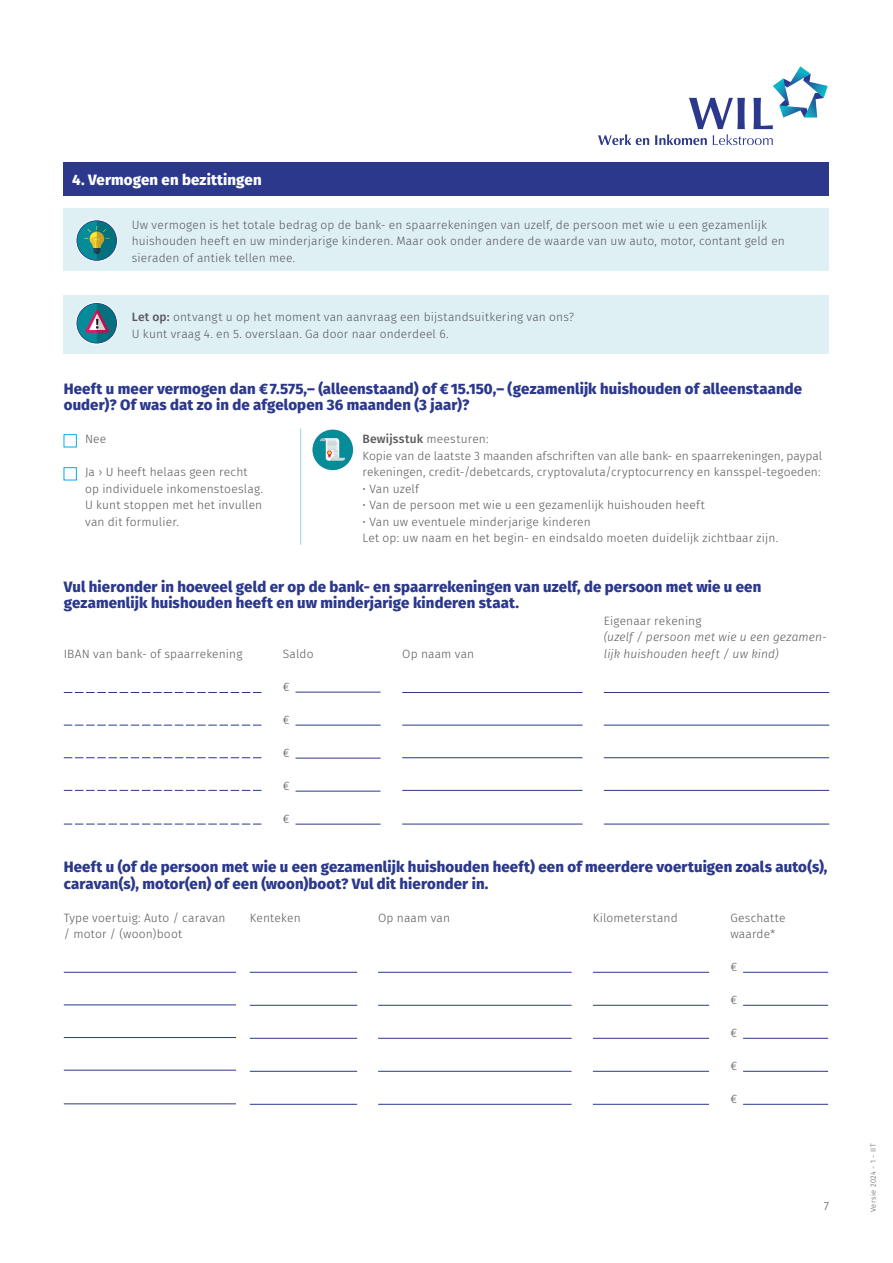
<style>
.page{position:relative;width:893px;height:1263px;background:#fff}
.page>*{position:absolute;margin:0;border:0;box-sizing:border-box;transform-origin:0 0}
.Subkop_Fira_extrabold_kap_10-15{font:800 15px/16.5px "Fira Sans";letter-spacing:.01em;color:#2b388c}
.Subkop_Fira_extrabold_kap_10-15-2{font:800 15px "Fira Sans";letter-spacing:.01em;color:#fff}
.Body_Fira_light_9-15{font:300 12px/16.5px "Fira Sans";letter-spacing:.01em;color:#57585a}
.Body_Fira_light_9-15-2{font:italic 300 12px/16.5px "Fira Sans";letter-spacing:.01em;color:#57585a}
.Body_Fira_light_9-15-3{font:500 12px "Fira Sans";letter-spacing:.015em;color:#57585a}
.t1{font:300 7.5px "Fira Sans";letter-spacing:.045em;color:#57585a}
.s1{font-weight:500}
.s2{font-weight:300}
.s3{font-style:normal}
</style>
<div class="page">
<svg style="left:64px;top:692px;width:197px;height:1px"></svg>
<hr style="left:402px;top:692px;width:181px;height:1px;background:#2b388c">
<hr style="left:64px;top:972px;width:172px;height:1px;background:#2b388c">
<hr style="left:250px;top:972px;width:107px;height:1px;background:#2b388c">
<hr style="left:250px;top:1005px;width:107px;height:1px;background:#2b388c">
<hr style="left:250px;top:1038px;width:107px;height:1px;background:#2b388c">
<hr style="left:250px;top:1071px;width:107px;height:1px;background:#2b388c">
<hr style="left:250px;top:1104px;width:107px;height:1px;background:#2b388c">
<hr style="left:300px;top:429px;width:1px;height:116px;background:#9ad4df">
<hr style="left:378px;top:972px;width:194px;height:1px;background:#2b388c">
<hr style="left:378px;top:1005px;width:194px;height:1px;background:#2b388c">
<hr style="left:378px;top:1038px;width:194px;height:1px;background:#2b388c">
<hr style="left:378px;top:1071px;width:194px;height:1px;background:#2b388c">
<hr style="left:378px;top:1104px;width:194px;height:1px;background:#2b388c">
<hr style="left:593px;top:972px;width:116px;height:1px;background:#2b388c">
<hr style="left:593px;top:1005px;width:116px;height:1px;background:#2b388c">
<hr style="left:593px;top:1038px;width:116px;height:1px;background:#2b388c">
<hr style="left:593px;top:1071px;width:116px;height:1px;background:#2b388c">
<hr style="left:593px;top:1104px;width:116px;height:1px;background:#2b388c">
<hr style="left:604px;top:692px;width:225px;height:1px;background:#2b388c">
<svg style="left:64px;top:757px;width:197px;height:1px"></svg>
<hr style="left:402px;top:757px;width:181px;height:1px;background:#2b388c">
<hr style="left:64px;top:1037px;width:172px;height:1px;background:#2b388c">
<hr style="left:604px;top:757px;width:225px;height:1px;background:#2b388c">
<svg style="left:64px;top:824px;width:197px;height:1px"></svg>
<hr style="left:402px;top:824px;width:181px;height:1px;background:#2b388c">
<hr style="left:64px;top:1103px;width:172px;height:1px;background:#2b388c">
<hr style="left:604px;top:824px;width:225px;height:1px;background:#2b388c">
<svg style="left:64px;top:725px;width:197px;height:1px"></svg>
<hr style="left:402px;top:725px;width:181px;height:1px;background:#2b388c">
<hr style="left:64px;top:1005px;width:172px;height:1px;background:#2b388c">
<hr style="left:604px;top:725px;width:225px;height:1px;background:#2b388c">
<svg style="left:64px;top:790px;width:197px;height:1px"></svg>
<hr style="left:402px;top:790px;width:181px;height:1px;background:#2b388c">
<hr style="left:64px;top:1070px;width:172px;height:1px;background:#2b388c">
<hr style="left:604px;top:790px;width:225px;height:1px;background:#2b388c">
<div style="left:64px;top:163px;width:765px;height:33px;background:#2b388c"></div>
<hr style="left:296px;top:692px;width:85px;height:1px;background:#2b388c">
<hr style="left:296px;top:758px;width:85px;height:1px;background:#2b388c">
<hr style="left:296px;top:725px;width:85px;height:1px;background:#2b388c">
<hr style="left:296px;top:791px;width:85px;height:1px;background:#2b388c">
<hr style="left:296px;top:824px;width:85px;height:1px;background:#2b388c">
<hr style="left:743px;top:972px;width:85px;height:1px;background:#2b388c">
<hr style="left:743px;top:1005px;width:85px;height:1px;background:#2b388c">
<hr style="left:743px;top:1038px;width:85px;height:1px;background:#2b388c">
<hr style="left:743px;top:1071px;width:85px;height:1px;background:#2b388c">
<hr style="left:743px;top:1104px;width:85px;height:1px;background:#2b388c">
<div style="left:64px;top:434px;width:13px;height:13px;background:#fff;border:1px solid #00aeef"></div>
<div style="left:64px;top:467px;width:13px;height:13px;background:#fff;border:1px solid #00aeef"></div>
<div style="left:64px;top:208px;width:765px;height:62px;background:#dff0f4"></div>
<div style="left:64px;top:295px;width:765px;height:58px;background:#dff0f4"></div>
<svg style="left:312px;top:429px;width:42px;height:42px"></svg>
<div style="left:312px;top:429px;width:41px;height:41px;background:#068b99;border-radius:50%"></div>
<svg style="left:320px;top:438px;width:25px;height:23px"></svg>
<div style="left:311px;top:429px;width:43px;height:42px;border:1px solid #fff;border-radius:50%"></div>
<svg style="left:76px;top:220px;width:42px;height:41px"></svg>
<div style="left:77px;top:221px;width:39px;height:39px;background:#068b99;border-radius:50%"></div>
<svg style="left:84px;top:221px;width:32px;height:39px"></svg>
<div style="left:75px;top:219px;width:43px;height:43px;border:1px solid #fff;border-radius:50%"></div>
<svg style="left:76px;top:302px;width:42px;height:42px"></svg>
<div style="left:77px;top:304px;width:39px;height:39px;background:#068b99;border-radius:50%"></div>
<svg style="left:85px;top:304px;width:31px;height:39px"></svg>
<div style="left:75px;top:302px;width:43px;height:42px;border:1px solid #fff;border-radius:50%"></div>
<svg style="left:598px;top:134px;width:51px;height:11px"></svg>
<svg style="left:655px;top:66px;width:173px;height:79px"></svg>
<p class="Subkop_Fira_extrabold_kap_10-15-2" style="left:72px;top:167px;width:191px">4. Vermogen en bezittingen</p>
<p class="Body_Fira_light_9-15" style="left:132px;top:216px;width:655px">Uw vermogen is het totale bedrag op de bank- en spaarrekeningen van uzelf, de persoon met wie u een gezamenlijk huishouden heeft en uw minderjarige kinderen. Maar ook onder andere de waarde van uw auto, motor, contant geld en sieraden of antiek tellen mee.</p>
<p class="Body_Fira_light_9-15" style="left:132px;top:309px;width:444px"><span class="s1">Let op:</span> ontvangt u op het moment van aanvraag een bijstandsuitkering van ons?</p>
<p class="Body_Fira_light_9-15" style="left:132px;top:325px;width:318px">U kunt vraag 4. en 5. overslaan. Ga door naar onderdeel 6.</p>
<p class="Subkop_Fira_extrabold_kap_10-15" style="left:64px;top:379px;width:740px">Heeft u meer vermogen dan €7.575,– (alleenstaand) of €15.150,– (gezamenlijk huishouden of alleenstaande ouder)? Of was dat zo in de afgelopen 36 maanden (3 jaar)?</p>
<p class="Body_Fira_light_9-15-3" style="left:363px;top:429px;width:127px">Bewijsstuk <span class="s2">meesturen:</span></p>
<p class="Body_Fira_light_9-15" style="left:363px;top:447px;width:461px">Kopie van de laatste 3 maanden afschriften van alle bank- en spaarrekeningen, paypal rekeningen, credit-/debetcards, cryptovaluta/cryptocurrency en kansspel-tegoeden:</p>
<p class="Body_Fira_light_9-15" style="left:363px;top:480px;width:58px">• Van uzelf</p>
<p class="Body_Fira_light_9-15" style="left:363px;top:497px;width:344px">• Van de persoon met wie u een gezamenlijk huishouden heeft</p>
<p class="Body_Fira_light_9-15" style="left:363px;top:513px;width:230px">• Van uw eventuele minderjarige kinderen</p>
<p class="Body_Fira_light_9-15" style="left:363px;top:530px;width:417px">Let op: uw naam en het begin- en eindsaldo moeten duidelijk zichtbaar zijn.</p>
<p class="Subkop_Fira_extrabold_kap_10-15" style="left:64px;top:577px;width:699px">Vul hieronder in hoeveel geld er op de bank- en spaarrekeningen van uzelf, de persoon met wie u een gezamenlijk huishouden heeft en uw minderjarige kinderen staat.</p>
<p class="Body_Fira_light_9-15" style="left:85px;top:431px;width:23px">Nee</p>
<p class="Body_Fira_light_9-15" style="left:85px;top:464px;width:180px">Ja › U heeft helaas geen recht op individuele inkomenstoeslag.<br>U kunt stoppen met het invullen van dit formulier.</p>
<p class="Body_Fira_light_9-15" style="left:64px;top:645px;width:180px">IBAN van bank- of spaarrekening</p>
<p class="Body_Fira_light_9-15" style="left:283px;top:645px;width:32px">Saldo</p>
<p class="Body_Fira_light_9-15" style="left:402px;top:645px;width:73px">Op naam van</p>
<p class="Body_Fira_light_9-15" style="left:283px;top:678px;width:8px">€</p>
<p class="Body_Fira_light_9-15" style="left:283px;top:711px;width:8px">€</p>
<p class="Body_Fira_light_9-15" style="left:283px;top:744px;width:8px">€</p>
<p class="Body_Fira_light_9-15" style="left:283px;top:777px;width:8px">€</p>
<p class="Body_Fira_light_9-15" style="left:283px;top:810px;width:8px">€</p>
<p class="Body_Fira_light_9-15-2" style="left:604px;top:612px;width:225px"><span class="s3">Eigenaar rekening<br></span>(uzelf / persoon met wie u een gezamen&shy;lijk huishouden heeft / uw kind)</p>
<p class="Subkop_Fira_extrabold_kap_10-15" style="left:64px;top:858px;width:765px">Heeft u (of de persoon met wie u een gezamenlijk huishouden heeft) een of meerdere voertuigen zoals auto(s), caravan(s), motor(en) of een (woon)boot? Vul dit hieronder in.</p>
<p class="Body_Fira_light_9-15" style="left:64px;top:909px;width:163px">Type voertuig: Auto / caravan / motor / (woon)boot</p>
<p class="Body_Fira_light_9-15" style="left:250px;top:909px;width:52px">Kenteken</p>
<p class="Body_Fira_light_9-15" style="left:378px;top:909px;width:73px">Op naam van</p>
<p class="Body_Fira_light_9-15" style="left:593px;top:909px;width:86px">Kilometerstand</p>
<p class="Body_Fira_light_9-15" style="left:730px;top:909px;width:57px">Geschatte waarde*</p>
<p class="Body_Fira_light_9-15" style="left:730px;top:959px;width:8px">€</p>
<p class="Body_Fira_light_9-15" style="left:730px;top:992px;width:8px">€</p>
<p class="Body_Fira_light_9-15" style="left:730px;top:1025px;width:8px">€</p>
<p class="Body_Fira_light_9-15" style="left:730px;top:1058px;width:8px">€</p>
<p class="Body_Fira_light_9-15" style="left:730px;top:1091px;width:8px">€</p>
<p class="Body_Fira_light_9-15" style="left:824px;top:1198px;width:7px">7</p>
<p class="t1" style="left:868px;top:1212px;width:70px;rotate:-90deg">Versie 2024 - 1 - IIT</p>
</div>
